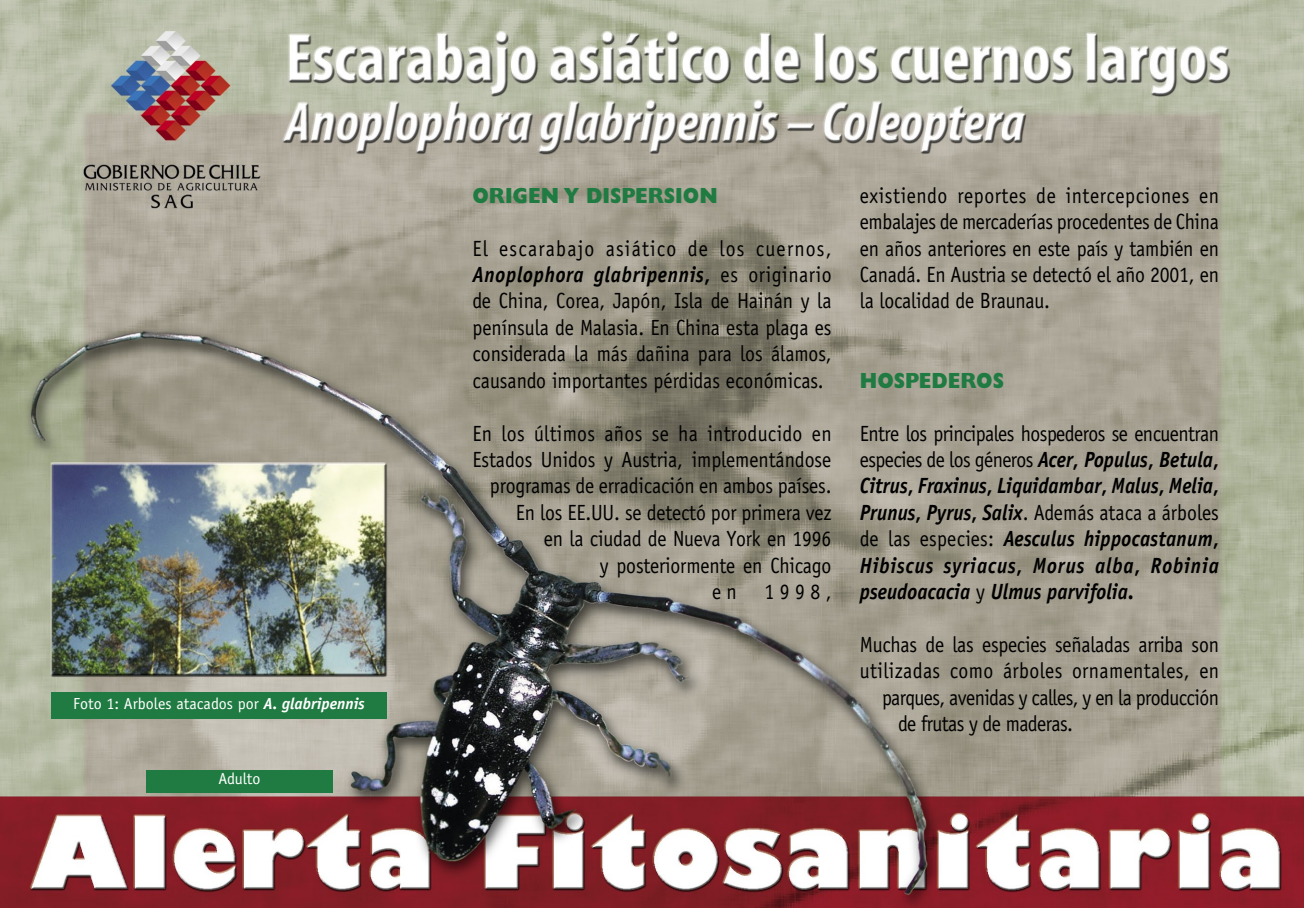
<style>
.page{position:relative;width:1304px;height:908px;background:#fff}
.page>*{position:absolute;margin:0;border:0;box-sizing:border-box;transform-origin:0 0}
.t1{font:22px/26.4px "Officina Sans";letter-spacing:-.01em;color:#000;text-align:justify;scale:.9 1}
.t2{font:italic 700 22px/26.4px "Officina Sans";color:#000;text-align:justify;scale:.9 1}
.t3{font:22px "Officina Sans";letter-spacing:-.03em;color:#000;scale:.9 1}
.t4{font:22px "Officina Sans";letter-spacing:.02em;color:#000;scale:.9 1}
.t5{font:22px "Officina Sans";letter-spacing:.015em;color:#000;scale:.9 1}
.t6{font:800 22px "Gill Sans";color:#1f7b41;scale:.9 1}
.t7{font:16px "Officina Sans";color:#fff}
.s1{font-weight:700;font-style:italic}
.s2{font-weight:700}
.s3{font-weight:400;font-style:normal}
.s4{font-style:normal}
</style>
<div class="page">
<img style="left:0;top:0;width:1304px;height:907px">
<div style="left:52px;top:691px;width:335px;height:27px;background:#1f7b41"></div>
<div style="left:146px;top:769px;width:187px;height:22px;background:#1f7b41"></div>
<p class="t7" style="left:73px;top:694px;width:293px">Foto 1: Arboles atacados por <span class="s1">A. glabripennis</span></p>
<p class="t7" style="left:218px;top:769px;width:44px">Adulto</p>
<p class="t6" style="left:472px;top:182px;width:274px">ORIGEN Y DISPERSION</p>
<p class="t1" style="left:472px;top:235px;width:401px">El escarabajo asiático de los cuernos, <span class="s1">Anoplophora glabripennis</span><span class="s2">,</span> es originario de China, Corea, Japón, Isla de Hainán y la península de Malasia. En China esta plaga es considerada la más dañina para los álamos, causando importantes pérdidas económicas.</p>
<p class="t5" style="left:472px;top:420px;width:401px">En los últimos años se ha introducido en</p>
<p class="t1" style="left:472px;top:446px;width:400px">Estados Unidos y Austria, implementándose</p>
<p class="t1" style="left:490px;top:472px;width:381px">programas de erradicación en ambos países.</p>
<p class="t1" style="left:516px;top:499px;width:352px">En los EE.UU. se detectó por primera vez</p>
<p class="t1" style="left:544px;top:525px;width:321px">en la ciudad de Nueva York en 1996</p>
<p class="t1" style="left:600px;top:551px;width:259px">y posteriormente en Chicago</p>
<p class="t1" style="left:712px;top:578px;width:29px">e n</p>
<p class="t1" style="left:765px;top:578px;width:76px">1998,</p>
<p class="t1" style="left:860px;top:182px;width:401px">existiendo reportes de intercepciones en embalajes de mercaderías procedentes de China en años anteriores en este país y también en Canadá. En Austria se detectó el año 2001, en la localidad de Braunau.</p>
<p class="t6" style="left:860px;top:367px;width:162px">HOSPEDEROS</p>
<p class="t2" style="left:860px;top:419px;width:401px"><span class="s3">Entre los principales hospederos se encuentran especies de los géneros</span> Acer<span class="s4">,</span> Populus<span class="s4">,</span> Betula<span class="s4">, </span>Citrus<span class="s4">,</span> Fraxinus<span class="s4">,</span> Liquidambar<span class="s4">,</span> Malus<span class="s4">,</span> Melia<span class="s4">, </span>Prunus<span class="s4">,</span> Pyrus<span class="s4">,</span> Salix<span class="s3">. Además ataca a árboles de las especies:</span> Aesculus hippocastanum<span class="s4">, </span>Hibiscus syriacus<span class="s4">,</span> Morus alba<span class="s4">,</span> Robinia pseudoacacia <span class="s3">y</span> Ulmus parvifolia<span class="s4">.</span></p>
<p class="t1" style="left:860px;top:631px;width:400px">Muchas de las especies señaladas arriba son</p>
<p class="t4" style="left:860px;top:657px;width:401px">utilizadas como árboles ornamentales, en</p>
<p class="t3" style="left:882px;top:684px;width:376px">parques, avenidas y calles, y en la producción</p>
<p class="t3" style="left:898px;top:710px;width:196px">de frutas y de maderas.</p>
</div>
